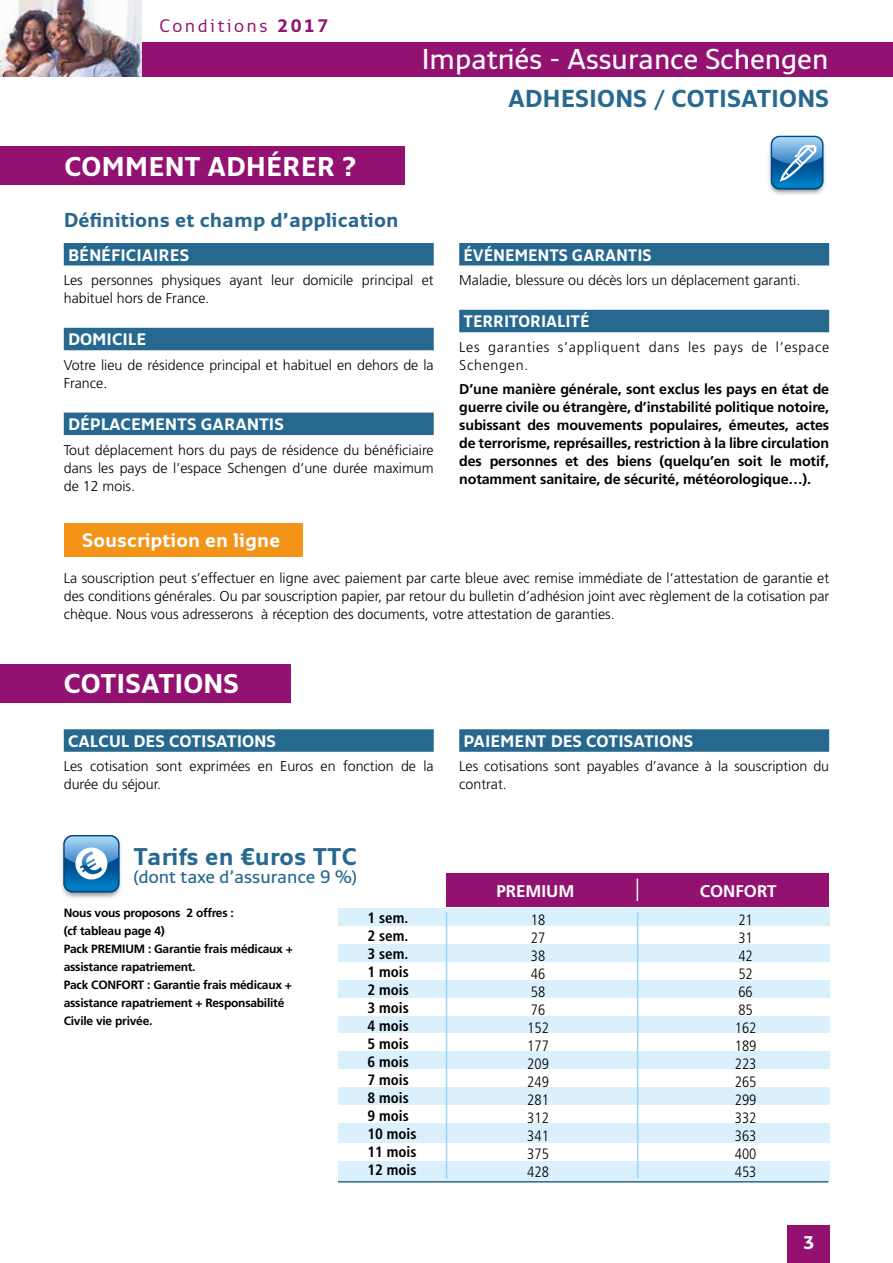
<style>
.page{position:relative;width:893px;height:1263px;background:#fff}
.page>*{position:absolute;margin:0;border:0;box-sizing:border-box;transform-origin:0 0}
.t1{font:600 28.5px "Monitor";color:#fff}
.t2{font:700 27px "Monitor";color:#fff}
.t3{font:700 24.3px "Monitor";color:#27688f}
.t4{font:700 24px "Monitor";letter-spacing:.005em;color:#27688f}
.t5{font:700 20.1px "Monitor";color:#27688f}
.t6{font:700 19.5px "Monitor";color:#fff}
.t7{font:700 18.15px "Monitor";color:#fff}
.t8{font:600 18px "Monitor";color:#27688f}
.t9{font:18px "Monitor";letter-spacing:.14em;color:#931271}
.t10{font:700 16.95px "Frutiger LT Std";color:#fff}
.t11{font:700 16.5px "Monitor";color:#fff}
.t12{font:700 16.5px "Monitor";color:#fff;scale:.96 1}
.t13{font:300 condensed 15px/18px "Frutiger LT Std";color:#000}
.t14{font:700 condensed 15px/18px "Frutiger LT Std";color:#000}
.t15{font:300 14.25px/18px "Frutiger LT Std";color:#000}
.t16{font:700 14.25px/18px "Frutiger LT Std";letter-spacing:-.01em;color:#000;text-align:justify}
.t17{font:300 14.25px/18px "Frutiger LT Std";letter-spacing:.05em;color:#000}
.t18{font:700 12px/18px "Frutiger LT Std";letter-spacing:-.02em;color:#000}
.s1{font-weight:700}
</style>
<div class="page">
<div style="left:446px;top:873px;width:383px;height:33px;background:#931271"></div>
<div style="left:338px;top:909px;width:491px;height:17px;background:#dbf0fd"></div>
<div style="left:338px;top:944px;width:491px;height:18px;background:#dbf0fd"></div>
<div style="left:338px;top:980px;width:491px;height:18px;background:#dbf0fd"></div>
<div style="left:338px;top:1016px;width:491px;height:17px;background:#dbf0fd"></div>
<div style="left:338px;top:1051px;width:491px;height:18px;background:#dbf0fd"></div>
<div style="left:338px;top:1087px;width:491px;height:18px;background:#dbf0fd"></div>
<div style="left:338px;top:1123px;width:491px;height:20px;background:#dbf0fd"></div>
<div style="left:338px;top:1161px;width:491px;height:20px;background:#dbf0fd"></div>
<hr style="left:446px;top:912px;width:1px;height:266px;background:#9ad7f7">
<hr style="left:637px;top:912px;width:1px;height:266px;background:#9ad7f7">
<hr style="left:338px;top:1181px;width:490px;height:1px;background:#27688f">
<svg style="left:637px;top:879px;width:1px;height:22px"></svg>
<div style="left:64px;top:243px;width:370px;height:22px;background:#27688f"></div>
<div style="left:64px;top:328px;width:370px;height:22px;background:#27688f"></div>
<div style="left:64px;top:412px;width:370px;height:23px;background:#27688f"></div>
<div style="left:459px;top:243px;width:370px;height:22px;background:#27688f"></div>
<div style="left:459px;top:310px;width:370px;height:22px;background:#27688f"></div>
<div style="left:64px;top:729px;width:370px;height:23px;background:#27688f"></div>
<div style="left:459px;top:729px;width:370px;height:23px;background:#27688f"></div>
<img style="left:62px;top:835px;width:59px;height:63px">
<svg style="left:63px;top:835px;width:57px;height:58px"></svg>
<svg style="left:65px;top:836px;width:53px;height:55px"></svg>
<div style="left:64px;top:523px;width:239px;height:34px;background:#f39317"></div>
<div style="left:0;top:664px;width:290px;height:38px;background:#931271"></div>
<div style="left:0;top:43px;width:893px;height:34px;background:#931271"></div>
<div style="left:787px;top:1225px;width:42px;height:38px;background:#931271"></div>
<div style="left:0;top:146px;width:405px;height:39px;background:#931271"></div>
<img style="left:769px;top:135px;width:56px;height:60px">
<div style="left:771px;top:136px;width:52px;height:54px;background:#004884;border-radius:9px"></div>
<svg style="left:772px;top:137px;width:50px;height:51px;background:#4c95c8"></svg>
<img style="left:0;top:0;width:141px;height:77px">
<p class="t9" style="left:159px;top:14px;width:171px">Conditions <span class="s1">2017</span></p>
<h2 class="t2" style="left:64px;top:150px;width:293px">COMMENT ADHÉRER ?</h2>
<h3 class="t5" style="left:64px;top:208px;width:336px">Définitions et champ d’application</h3>
<h1 class="t1" style="left:422px;top:41px;width:408px">Impatriés - Assurance Schengen</h1>
<h3 class="t3" style="left:508px;top:84px;width:323px">ADHESIONS / COTISATIONS</h3>
<p class="t11" style="left:68px;top:245px;width:123px">BÉNÉFICIAIRES</p>
<p class="t15" style="left:64px;top:271px;width:371px">Les personnes physiques ayant leur domicile principal et habituel hors de France.</p>
<p class="t11" style="left:68px;top:329px;width:80px">DOMICILE</p>
<p class="t15" style="left:64px;top:356px;width:371px">Votre lieu de résidence principal et habituel en dehors de la<br>France.</p>
<p class="t11" style="left:68px;top:414px;width:217px">DÉPLACEMENTS GARANTIS</p>
<p class="t15" style="left:64px;top:441px;width:371px;text-align:justify">Tout déplacement hors du pays de résidence du bénéficiaire dans les pays de l’espace Schengen d’une durée maximum de 12 mois.</p>
<h3 class="t6" style="left:82px;top:529px;width:200px">Souscription en ligne</h3>
<p class="t12" style="left:463px;top:245px;width:198px">ÉVÉNEMENTS GARANTIS</p>
<p class="t15" style="left:459px;top:271px;width:343px">Maladie, blessure ou décès lors un déplacement garanti.</p>
<p class="t12" style="left:463px;top:311px;width:133px">TERRITORIALITÉ</p>
<p class="t17" style="left:459px;top:338px;width:371px">Les garanties s’appliquent dans les pays de l’espace<br>Schengen.</p>
<p class="t16" style="left:459px;top:380px;width:371px">D’une manière générale, sont exclus les pays en état de guerre civile ou étrangère, d’instabilité politique notoire, subissant des mouvements populaires, émeutes, actes de terrorisme, représailles, restriction à la libre circulation des personnes et des biens (quelqu’en soit le motif, notamment sanitaire, de sécurité, météorologique…).</p>
<p class="t15" style="left:64px;top:569px;width:767px;text-align:justify">La souscription peut s’effectuer en ligne avec paiement par carte bleue avec remise immédiate de l’attestation de garantie et des conditions générales. Ou par souscription papier, par retour du bulletin d’adhésion joint avec règlement de la cotisation par chèque. Nous vous adresserons à réception des documents, votre attestation de garanties.</p>
<h2 class="t2" style="left:64px;top:667px;width:177px">COTISATIONS</h2>
<p class="t11" style="left:68px;top:731px;width:210px">CALCUL DES COTISATIONS</p>
<p class="t15" style="left:64px;top:757px;width:371px">Les cotisation sont exprimées en Euros en fonction de la durée du séjour.</p>
<h3 class="t4" style="left:134px;top:841px;width:225px">Tarifs en €uros TTC</h3>
<p class="t8" style="left:134px;top:866px;width:225px">(dont taxe d’assurance 9 %)</p>
<p class="t18" style="left:64px;top:904px;width:231px">Nous vous proposons 2 offres :<br>(cf tableau page 4)<br>Pack PREMIUM : Garantie frais médicaux + assistance rapatriement.<br>Pack CONFORT : Garantie frais médicaux + assistance rapatriement + Responsabilité<br>Civile vie privée.</p>
<p class="t14" style="left:367px;top:909px;width:51px">1 sem.<br>2 sem.<br>3 sem.<br>1 mois<br>2 mois<br>3 mois<br>4 mois<br>5 mois<br>6 mois<br>7 mois<br>8 mois<br>9 mois<br>10 mois<br>11 mois<br>12 mois</p>
<p class="t11" style="left:463px;top:731px;width:231px">PAIEMENT DES COTISATIONS</p>
<p class="t15" style="left:459px;top:757px;width:371px">Les cotisations sont payables d’avance à la souscription du contrat.</p>
<p class="t10" style="left:496px;top:881px;width:79px">PREMIUM</p>
<p class="t10" style="left:700px;top:881px;width:78px">CONFORT</p>
<p class="t13" style="left:527px;top:910px;width:23px">18<br>27<br>38<br>46<br>58<br>76<br>152<br>177<br>209<br>249<br>281<br>312<br>341<br>375<br>428</p>
<p class="t13" style="left:735px;top:910px;width:23px">21<br>31<br>42<br>52<br>66<br>85<br>162<br>189<br>223<br>265<br>299<br>332<br>363<br>400<br>453</p>
<p class="t7" style="left:803px;top:1232px;width:13px">3</p>
</div>
